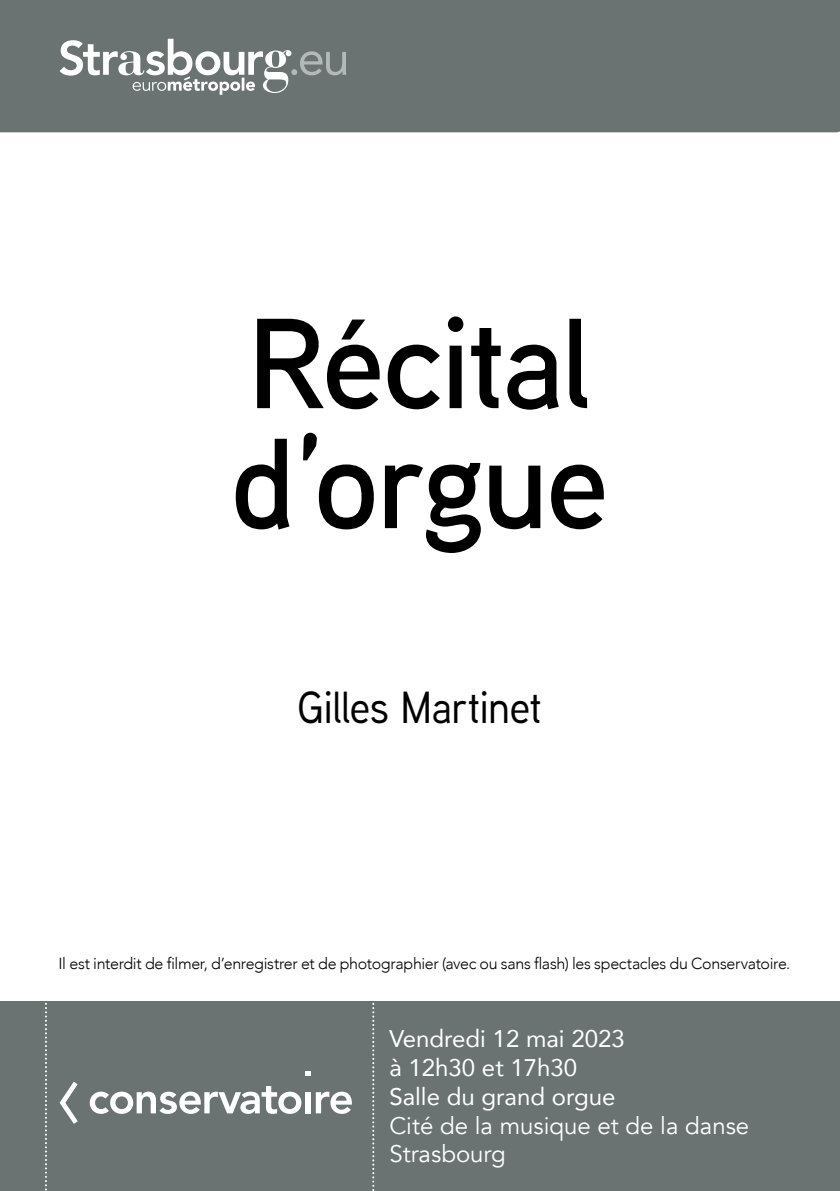
<style>
.page{position:relative;width:840px;height:1191px;background:#fff}
.page>*{position:absolute;margin:0;border:0;box-sizing:border-box;transform-origin:0 0}
.t1{font:600 128px/120px "Aaux Next";letter-spacing:-.03em;color:#000}
.t2{font:500 45px "Aaux Next";letter-spacing:-.015em;color:#000;scale:.93 1}
.t3{font:24px/28.8px "Avenir";color:#fff}
.t4{font:24px/28.8px "Avenir";color:#fff}
.t5{font:300 16px "Avenir";letter-spacing:-.02em;color:#000}
</style>
<div class="page">
<div style="left:0;top:0;width:839px;height:132px;background:#6b7372"></div>
<div style="left:0;top:1001px;width:839px;height:190px;background:#6b7372"></div>
<svg style="left:45px;top:1002px;width:2px;height:189px"></svg>
<svg style="left:372px;top:1002px;width:2px;height:189px"></svg>
<svg style="left:60px;top:1081px;width:18px;height:42px"></svg>
<svg style="left:305px;top:1071px;width:5px;height:5px"></svg>
<svg style="left:90px;top:1086px;width:211px;height:27px"></svg>
<div style="left:305px;top:1092px;width:5px;height:21px;background:#fff"></div>
<svg style="left:315px;top:1091px;width:36px;height:22px"></svg>
<svg style="left:60px;top:39px;width:286px;height:56px"></svg>
<h1 class="t1" style="left:230px;top:300px;width:379px">Récital d’orgue</h1>
<h2 class="t2" style="left:297px;top:676px;width:264px">Gilles Martinet</h2>
<p class="t5" style="left:59px;top:953px;width:732px">Il est interdit de filmer, d’enregistrer et de photographier (avec ou sans flash) les spectacles du Conservatoire.</p>
<h3 class="t3" style="left:389px;top:1023px;width:237px">Vendredi 12 mai 2023 à 12h30 et 17h30<br>Salle du grand orgue</h3>
<h3 class="t4" style="left:389px;top:1111px;width:361px">Cité de la musique et de la danse<br>Strasbourg</h3>
</div>
